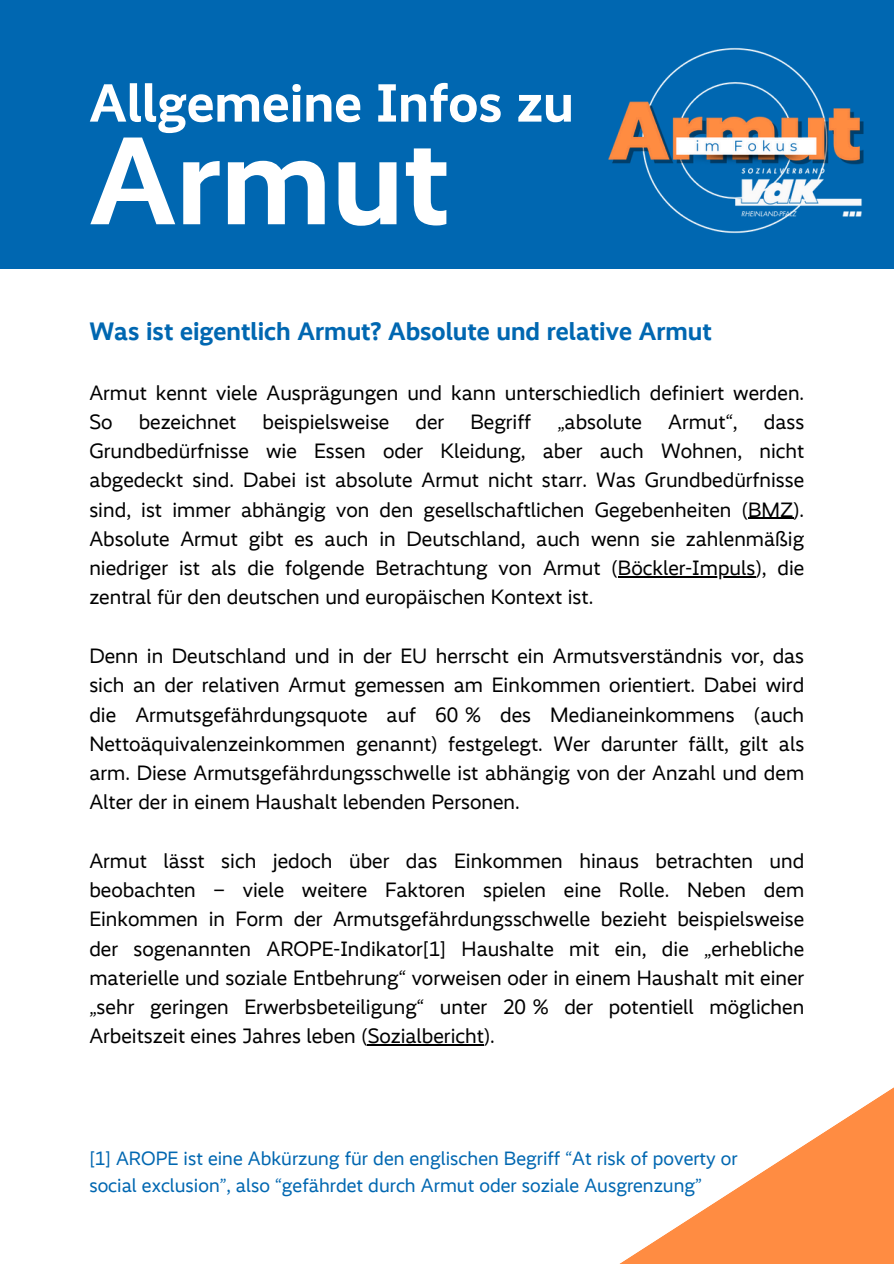
<style>
.page{position:relative;width:894px;height:1264px;background:#fff}
.page>*{position:absolute;margin:0;border:0;box-sizing:border-box;transform-origin:0 0}
.t1{font:700 125.7px "Vd K Realist";color:#fff}
.t2{font:700 54px "Vd K Realist";color:#fff}
.t3{font:700 25.5px "Vd K Realist";color:#0067b1}
.t4{font:21px/29.2px "Vd K Realist";color:#000;text-align:justify}
.t5{font:19.5px "Vd K Realist";color:#0067b1}
.s1{color:#fff}
</style>
<div class="page">
<div style="left:0;top:0;width:893px;height:268px;background:#0067b1"></div>
<svg style="left:621px;top:1088px;width:272px;height:175px"></svg>
<img style="left:540px;top:47px;width:353px;height:222px">
<hr style="left:747px;top:518px;width:46px;height:1px;background:#000">
<hr style="left:617px;top:576px;width:138px;height:1px;background:#000">
<hr style="left:367px;top:1044px;width:117px;height:1px;background:#000">
<h2 class="t2" style="left:89px;top:80px;width:486px">Allgemeine Infos zu</h2>
<h1 class="t1" style="left:89px;top:127px;width:361px">Armut</h1>
<p class="t3" style="left:89px;top:320px;width:623px">Was ist eigentlich Armut? Absolute und relative Armut</p>
<h3 class="t4" style="left:89px;top:379px;width:716px">Armut kennt viele Ausprägungen und kann unterschiedlich definiert werden.<br>So bezeichnet beispielsweise der Begriff „absolute Armut“, dass Grundbedürfnisse wie Essen oder Kleidung, aber auch Wohnen, nicht abgedeckt sind. Dabei ist absolute Armut nicht starr. Was Grundbedürfnisse sind, ist immer abhängig von den gesellschaftlichen Gegebenheiten (BMZ).<br>Absolute Armut gibt es auch in Deutschland, auch wenn sie zahlenmäßig niedriger ist als die folgende Betrachtung von Armut (Böckler-Impuls), die</h3>
<p class="t4" style="left:89px;top:584px;width:505px">zentral für den deutschen und europäischen Kontext ist.</p>
<p class="t4" style="left:89px;top:642px;width:716px">Denn in Deutschland und in der EU herrscht ein Armutsverständnis vor, das sich an der relativen Armut gemessen am Einkommen orientiert. Dabei wird die Armutsgefährdungsquote auf 60<span class="s1">-</span>% des Medianeinkommens (auch Nettoäquivalenzeinkommen genannt) festgelegt. Wer darunter fällt, gilt als arm. Diese Armutsgefährdungsschwelle ist abhängig von der Anzahl und dem Alter der in einem Haushalt lebenden Personen.</p>
<p class="t4" style="left:89px;top:847px;width:716px">Armut lässt sich jedoch über das Einkommen hinaus betrachten und beobachten – viele weitere Faktoren spielen eine Rolle. Neben dem Einkommen in Form der Armutsgefährdungsschwelle bezieht beispielsweise der sogenannten AROPE-Indikator[1] Haushalte mit ein, die „erhebliche materielle und soziale Entbehrung“ vorweisen oder in einem Haushalt mit einer „sehr geringen Erwerbsbeteiligung“ unter 20<span class="s1">-</span>% der potentiell möglichen</p>
<p class="t4" style="left:89px;top:1023px;width:407px">Arbeitszeit eines Jahres leben (Sozialbericht).</p>
<p class="t5" style="left:89px;top:1150px;width:649px">[1] AROPE ist eine Abkürzung für den englischen Begriff “At risk of poverty or</p>
<p class="t5" style="left:89px;top:1177px;width:614px">social exclusion”, also “gefährdet durch Armut oder soziale Ausgrenzung”</p>
</div>
